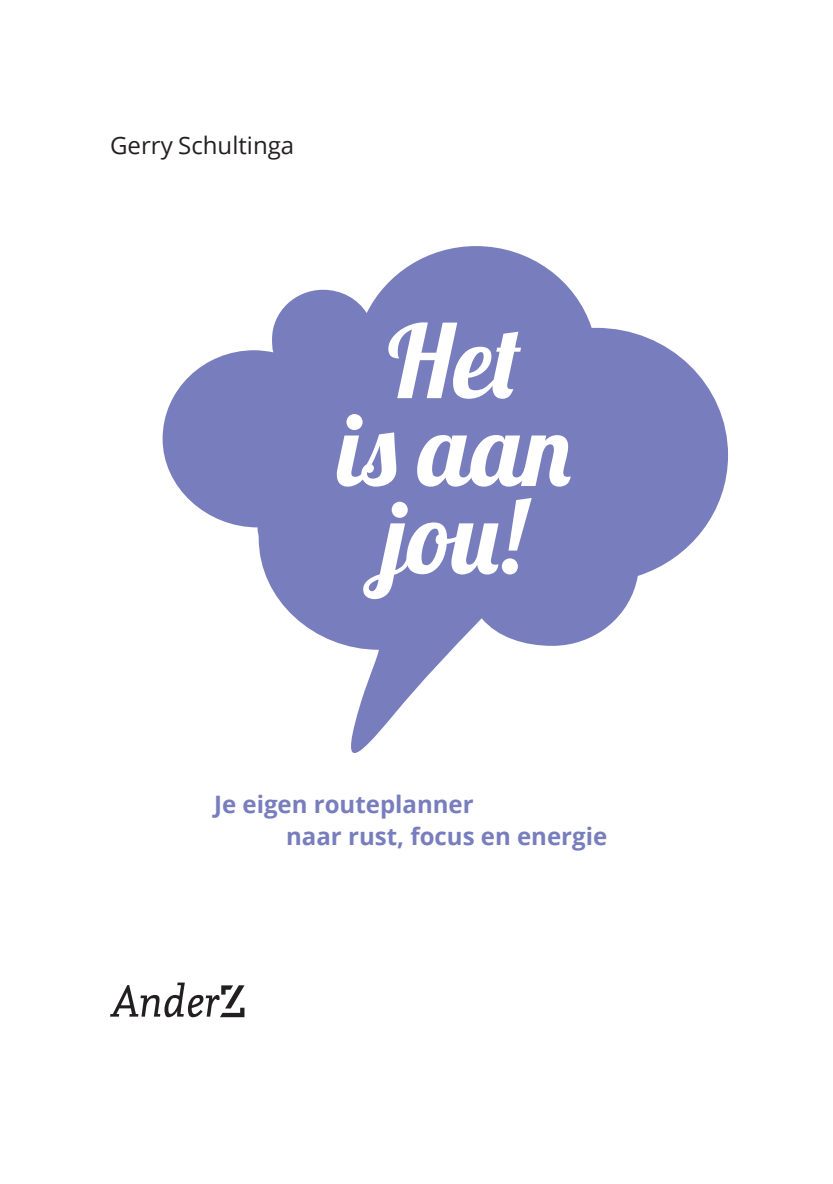
<style>
.page{position:relative;width:833px;height:1184px;background:#fff}
.page>*{position:absolute;margin:0;border:0;box-sizing:border-box;transform-origin:0 0}
.t1{font:101px/87.8px "Lobster";color:#fff;text-align:center}
.t2{font:700 24px/32px "Open Sans";color:#787ebd}
.t3{font:24px "Open Sans";color:#231f20}
</style>
<div class="page">
<svg style="left:110px;top:982px;width:134px;height:35px"></svg>
<svg style="left:162px;top:246px;width:566px;height:507px;fill:#787ebd"></svg>
<p class="t3" style="left:110px;top:129px;width:186px">Gerry Schultinga</p>
<h1 class="t1" style="left:337px;top:328px;width:238px">Het<br>is aan jou!</h1>
<p class="t2" style="left:286px;top:788px;width:322px;text-indent:-72px">Je eigen routeplanner<br>naar rust, focus en energie</p>
</div>
